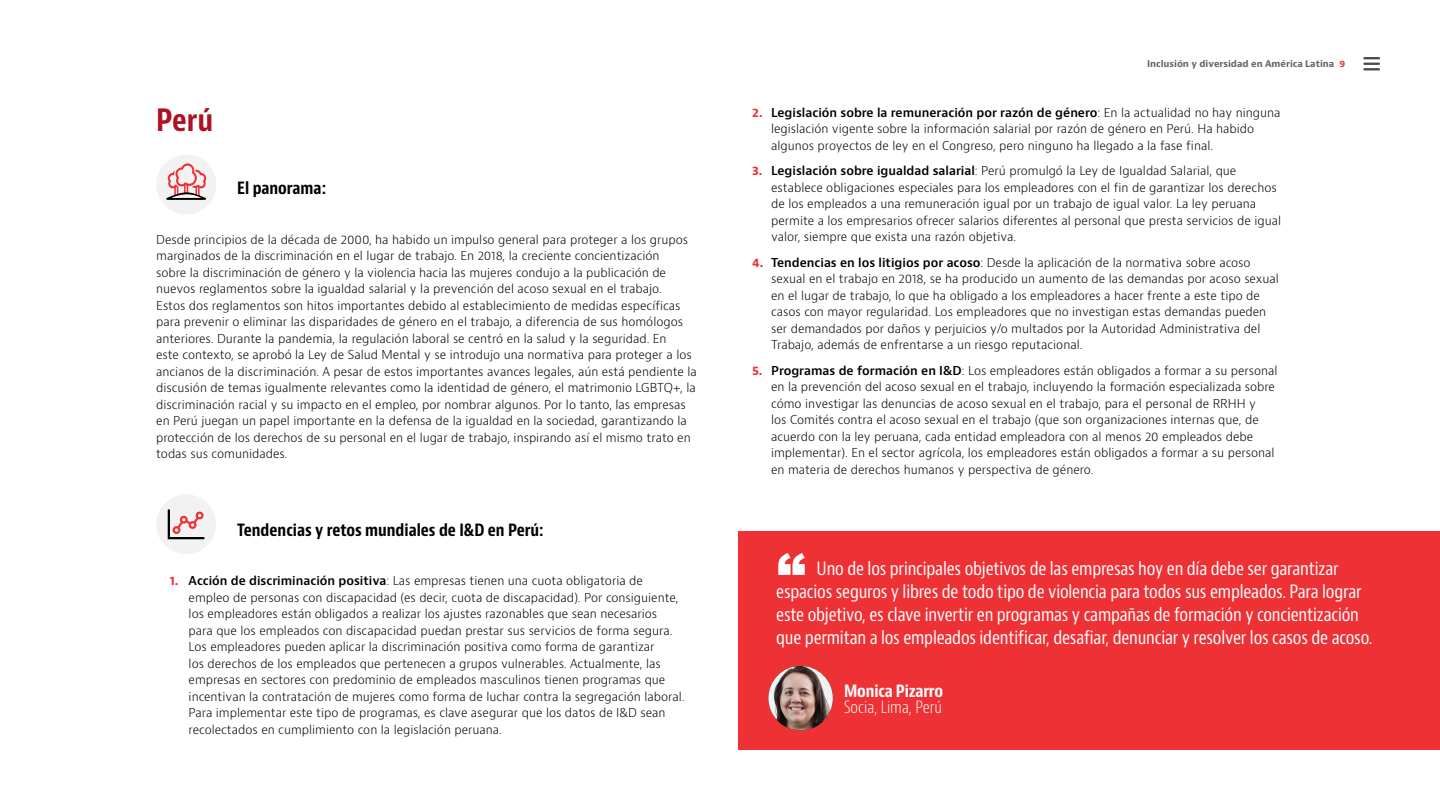
<style>
.page{position:relative;width:1440px;height:810px;background:#fff}
.page>*{position:absolute;margin:0;border:0;box-sizing:border-box;transform-origin:0 0}
.t1{font:700 condensed 30px "Baker Mc Kenzie Bernini";color:#ae1122}
.t2{font:condensed 18px/23.2px "Baker Mc Kenzie Bernini";letter-spacing:-.01em;color:#fff}
.t3{font:700 condensed 16.5px "Baker Mc Kenzie Bernini";color:#000}
.t4{font:300 condensed 16.5px "Baker Mc Kenzie Bernini";color:#fff}
.t5{font:700 condensed 16.5px "Baker Mc Kenzie Bernini";letter-spacing:-.01em;color:#fff}
.t6{font:300 12px/16.5px "Baker Mc Kenzie Bernini";color:#000}
.t7{font:700 9px "Baker Mc Kenzie Bernini";color:#666}
.s1{font-weight:700;color:#ee3035}
.s2{font-weight:600}
.s3{color:#ee3035}
</style>
<div class="page">
<svg style="left:1363px;top:57px;width:17px;height:13px"></svg>
<div style="left:739px;top:531px;width:701px;height:219px;background:#ee3135"></div>
<svg style="left:778px;top:553px;width:27px;height:22px"></svg>
<img style="left:768px;top:666px;width:65px;height:64px;border-radius:32px">
<div style="left:156px;top:494px;width:60px;height:60px;background:#f2f2f2;border-radius:50%"></div>
<svg style="left:168px;top:509px;width:37px;height:30px"></svg>
<div style="left:156px;top:154px;width:60px;height:60px;background:#f2f2f2;border-radius:50%"></div>
<svg style="left:166px;top:163px;width:40px;height:37px"></svg>
<h1 class="t1" style="left:156px;top:102px;width:58px">Perú</h1>
<h3 class="t3" style="left:237px;top:178px;width:90px">El panorama:</h3>
<p class="t6" style="left:156px;top:231px;width:542px">Desde principios de la década de 2000, ha habido un impulso general para proteger a los grupos marginados de la discriminación en el lugar de trabajo. En 2018, la creciente concientización<br>sobre la discriminación de género y la violencia hacia las mujeres condujo a la publicación de nuevos reglamentos sobre la igualdad salarial y la prevención del acoso sexual en el trabajo.<br>Estos dos reglamentos son hitos importantes debido al establecimiento de medidas específicas para prevenir o eliminar las disparidades de género en el trabajo, a diferencia de sus homólogos anteriores. Durante la pandemia, la regulación laboral se centró en la salud y la seguridad. En<br>este contexto, se aprobó la Ley de Salud Mental y se introdujo una normativa para proteger a los ancianos de la discriminación. A pesar de estos importantes avances legales, aún está pendiente la discusión de temas igualmente relevantes como la identidad de género, el matrimonio LGBTQ+, la discriminación racial y su impacto en el empleo, por nombrar algunos. Por lo tanto, las empresas en Perú juegan un papel importante en la defensa de la igualdad en la sociedad, garantizando la protección de los derechos de su personal en el lugar de trabajo, inspirando así el mismo trato en todas sus comunidades.</p>
<h3 class="t3" style="left:237px;top:520px;width:308px">Tendencias y retos mundiales de I&amp;D en Perú:</h3>
<p class="t6" style="left:189px;top:573px;width:497px;text-indent:-19px"><span class="s1">1.</span> <span class="s2">Acción de discriminación positiva</span>: Las empresas tienen una cuota obligatoria de empleo de personas con discapacidad (es decir, cuota de discapacidad). Por consiguiente, los empleadores están obligados a realizar los ajustes razonables que sean necesarios<br>para que los empleados con discapacidad puedan prestar sus servicios de forma segura.<br>Los empleadores pueden aplicar la discriminación positiva como forma de garantizar<br>los derechos de los empleados que pertenecen a grupos vulnerables. Actualmente, las empresas en sectores con predominio de empleados masculinos tienen programas que incentivan la contratación de mujeres como forma de luchar contra la segregación laboral.<br>Para implementar este tipo de programas, es clave asegurar que los datos de I&amp;D sean recolectados en cumplimiento con la legislación peruana.</p>
<p class="t7" style="left:1147px;top:58px;width:200px">Inclusión y diversidad en América Latina <span class="s3">9</span></p>
<p class="t6" style="left:771px;top:105px;width:511px;text-indent:-19px"><span class="s1">2.</span> <span class="s2">Legislación sobre la remuneración por razón de género</span>: En la actualidad no hay ninguna legislación vigente sobre la información salarial por razón de género en Perú. Ha habido algunos proyectos de ley en el Congreso, pero ninguno ha llegado a la fase final.</p>
<p class="t6" style="left:771px;top:163px;width:511px;text-indent:-19px"><span class="s1">3.</span> <span class="s2">Legislación sobre igualdad salarial</span>: Perú promulgó la Ley de Igualdad Salarial, que establece obligaciones especiales para los empleadores con el fin de garantizar los derechos de los empleados a una remuneración igual por un trabajo de igual valor. La ley peruana permite a los empresarios ofrecer salarios diferentes al personal que presta servicios de igual valor, siempre que exista una razón objetiva.</p>
<p class="t6" style="left:771px;top:255px;width:509px;text-indent:-19px"><span class="s1">4.</span> <span class="s2">Tendencias en los litigios por acoso</span>: Desde la aplicación de la normativa sobre acoso sexual en el trabajo en 2018, se ha producido un aumento de las demandas por acoso sexual en el lugar de trabajo, lo que ha obligado a los empleadores a hacer frente a este tipo de casos con mayor regularidad. Los empleadores que no investigan estas demandas pueden ser demandados por daños y perjuicios y/o multados por la Autoridad Administrativa del Trabajo, además de enfrentarse a un riesgo reputacional.</p>
<p class="t6" style="left:771px;top:363px;width:508px;text-indent:-19px"><span class="s1">5.</span> <span class="s2">Programas de formación en I&amp;D</span>: Los empleadores están obligados a formar a su personal en la prevención del acoso sexual en el trabajo, incluyendo la formación especializada sobre cómo investigar las denuncias de acoso sexual en el trabajo, para el personal de RRHH y<br>los Comités contra el acoso sexual en el trabajo (que son organizaciones internas que, de acuerdo con la ley peruana, cada entidad empleadora con al menos 20 empleados debe implementar). En el sector agrícola, los empleadores están obligados a formar a su personal en materia de derechos humanos y perspectiva de género.</p>
<p class="t2" style="left:776px;top:557px;width:598px;text-indent:40px">Uno de los principales objetivos de las empresas hoy en día debe ser garantizar espacios seguros y libres de todo tipo de violencia para todos sus empleados. Para lograr este objetivo, es clave invertir en programas y campañas de formación y concientización que permitan a los empleados identificar, desafiar, denunciar y resolver los casos de acoso.</p>
<h3 class="t5" style="left:844px;top:680px;width:100px">Monica Pizarro</h3>
<h3 class="t4" style="left:844px;top:697px;width:99px">Socia, Lima, Perú</h3>
</div>
